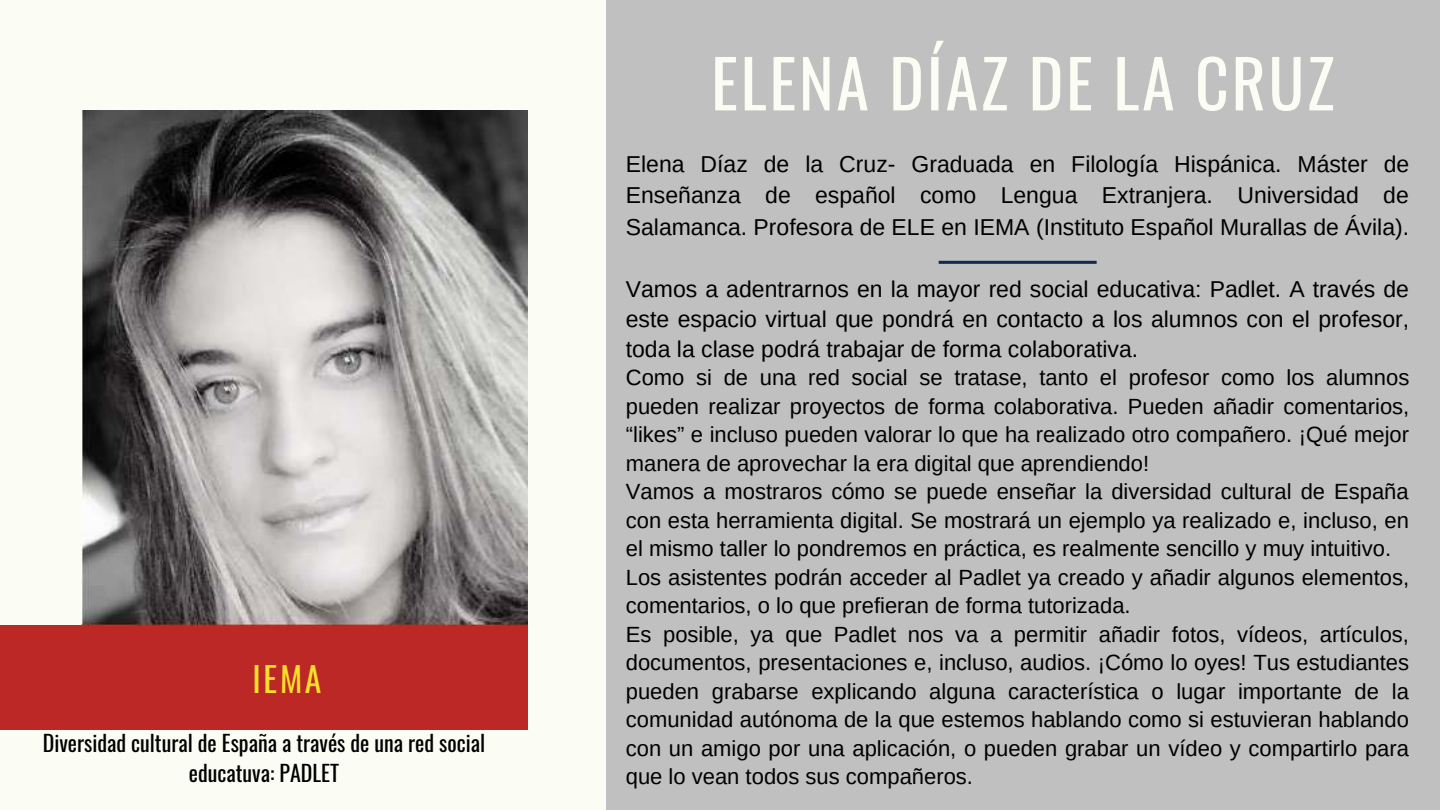
<style>
.page{position:relative;width:1440px;height:810px;background:#c1c0c1}
.page>*{position:absolute;margin:0;border:0;box-sizing:border-box;transform-origin:0 0}
.t1{font:66px "Oswald";letter-spacing:.04em;color:#fbfdf4}
.t2{font:33.8px "Oswald";color:#f8df2c}
.t3{font:23px/30px "Arimo";color:#000;text-align:justify}
.t4{font:22px/28.5px "Arimo";color:#000}
.t5{font:21.9px/30.6px "Oswald";color:#000;text-align:center}
</style>
<div class="page">
<div style="left:0;top:0;width:606px;height:810px;background:#fbfdf4"></div>
<div style="left:0;top:625px;width:528px;height:104px;background:#bc2826"></div>
<svg style="left:939px;top:261px;width:158px;height:3px"></svg>
<img style="left:81px;top:111px;width:447px;height:514px">
<h2 class="t2" style="left:253px;top:653px;width:71px">IEMA</h2>
<p class="t5" style="left:43px;top:727px;width:444px">Diversidad cultural de España a través de una red social educatuva: PADLET</p>
<h1 class="t1" style="left:711px;top:32px;width:625px">ELENA DÍAZ DE LA CRUZ</h1>
<p class="t3" style="left:626px;top:148px;width:785px;line-height:31.5px">Elena Díaz de la Cruz- Graduada en Filología Hispánica. Máster de Enseñanza de español como Lengua Extranjera. Universidad de Salamanca. Profesora de ELE en IEMA (Instituto Español Murallas de Ávila).</p>
<p class="t3" style="left:626px;top:274px;width:785px">Vamos a adentrarnos en la mayor red social educativa: Padlet. A través de este espacio virtual que pondrá en contacto a los alumnos con el profesor, toda la clase podrá trabajar de forma colaborativa.</p>
<p class="t4" style="left:626px;top:363px;width:785px">Como si de una red social se tratase, tanto el profesor como los alumnos pueden realizar proyectos de forma colaborativa. Pueden añadir comentarios, “likes” e incluso pueden valorar lo que ha realizado otro compañero. ¡Qué mejor manera de aprovechar la era digital que aprendiendo!<br>Vamos a mostraros cómo se puede enseñar la diversidad cultural de España con esta herramienta digital. Se mostrará un ejemplo ya realizado e, incluso, en el mismo taller lo pondremos en práctica, es realmente sencillo y muy intuitivo.<br>Los asistentes podrán acceder al Padlet ya creado y añadir algunos elementos, comentarios, o lo que prefieran de forma tutorizada.<br>Es posible, ya que Padlet nos va a permitir añadir fotos, vídeos, artículos, documentos, presentaciones e, incluso, audios. ¡Cómo lo oyes! Tus estudiantes pueden grabarse explicando alguna característica o lugar importante de la comunidad autónoma de la que estemos hablando como si estuvieran hablando con un amigo por una aplicación, o pueden grabar un vídeo y compartirlo para que lo vean todos sus compañeros.</p>
</div>
